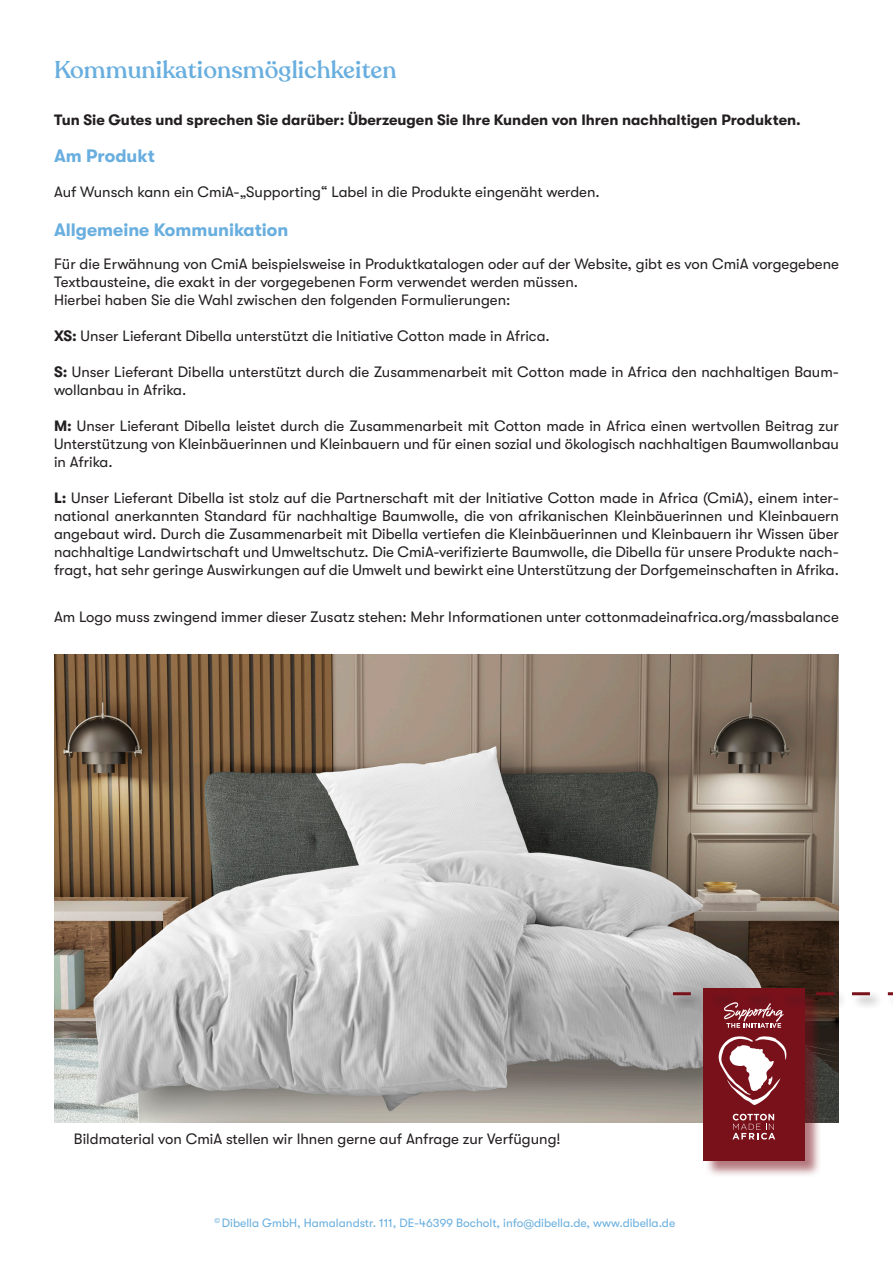
<style>
.page{position:relative;width:893px;height:1263px;background:#fff}
.page>*{position:absolute;margin:0;border:0;box-sizing:border-box;transform-origin:0 0}
.Kleine_Headline{font:500 24px "Recoleta";letter-spacing:.005em;color:#68aedf}
.Zwischentitel{font:700 18px "GT Walsheim";color:#68aedf}
.Bodytext{font:15px/18px "GT Walsheim";color:#231f20}
.Bodytext-2{font:700 15px "GT Walsheim";color:#231f20}
.t1{font:12px "GT Walsheim";color:#68aedf}
.s1{font-weight:700}
</style>
<div class="page">
<img style="left:54px;top:655px;width:785px;height:468px">
<div style="left:704px;top:989px;width:117px;height:188px;background:#79111b;opacity:.56"></div>
<div style="left:703px;top:988px;width:102px;height:172px;background:#79111b"></div>
<svg style="left:718px;top:1036px;width:69px;height:69px"></svg>
<svg style="left:732px;top:1114px;width:43px;height:25px"></svg>
<svg style="left:724px;top:1009px;width:60px;height:19px"></svg>
<div style="left:671px;top:990px;width:222px;height:19px;background:#231f20;opacity:.49"></div>
<svg style="left:673px;top:992px;width:220px;height:3px"></svg>
<p class="Kleine_Headline" style="left:54px;top:55px;width:344px">Kommunikationsmöglichkeiten</p>
<p class="Bodytext-2" style="left:54px;top:111px;width:748px">Tun Sie Gutes und sprechen Sie darüber: Überzeugen Sie Ihre Kunden von Ihren nachhaltigen Produkten.</p>
<p class="Zwischentitel" style="left:54px;top:146px;width:102px">Am Produkt</p>
<p class="Bodytext" style="left:54px;top:182px;width:547px">Auf Wunsch kann ein CmiA-„Supporting“ Label in die Produkte eingenäht werden.</p>
<p class="Zwischentitel" style="left:54px;top:220px;width:236px">Allgemeine Kommunikation</p>
<p class="Bodytext" style="left:54px;top:254px;width:786px">Für die Erwähnung von CmiA beispielsweise in Produktkatalogen oder auf der Website, gibt es von CmiA vorgegebene<br>Textbausteine, die exakt in der vorgegebenen Form verwendet werden müssen.</p>
<p class="Bodytext" style="left:54px;top:290px;width:458px">Hierbei haben Sie die Wahl zwischen den folgenden Formulierungen:</p>
<p class="Bodytext" style="left:54px;top:326px;width:497px"><span class="s1">XS:</span> Unser Lieferant Dibella unterstützt die Initiative Cotton made in Africa.</p>
<p class="Bodytext" style="left:54px;top:362px;width:786px"><span class="s1">S:</span> Unser Lieferant Dibella unterstützt durch die Zusammenarbeit mit Cotton made in Africa den nachhaltigen Baum&shy;wollanbau in Afrika.</p>
<p class="Bodytext" style="left:54px;top:416px;width:786px;text-align:justify"><span class="s1">M:</span> Unser Lieferant Dibella leistet durch die Zusammenarbeit mit Cotton made in Africa einen wertvollen Beitrag zur Unterstützung von Kleinbäuerinnen und Kleinbauern und für einen sozial und ökologisch nachhaltigen Baumwollanbau in Afrika.</p>
<p class="Bodytext" style="left:54px;top:488px;width:786px;text-align:justify"><span class="s1">L:</span> Unser Lieferant Dibella ist stolz auf die Partnerschaft mit der Initiative Cotton made in Africa (CmiA), einem inter&shy;national anerkannten Standard für nachhaltige Baumwolle, die von afrikanischen Kleinbäuerinnen und Kleinbauern angebaut wird. Durch die Zusammenarbeit mit Dibella vertiefen die Kleinbäuerinnen und Kleinbauern ihr Wissen über nachhaltige Landwirtschaft und Umweltschutz. Die CmiA-verifizierte Baumwolle, die Dibella für unsere Produkte nach&shy;fragt, hat sehr geringe Auswirkungen auf die Umwelt und bewirkt eine Unterstützung der Dorfgemeinschaften in Afrika.</p>
<p class="Bodytext" style="left:54px;top:608px;width:786px">Am Logo muss zwingend immer dieser Zusatz stehen: Mehr Informationen unter cottonmadeinafrica.org/massbalance</p>
<p class="Bodytext" style="left:74px;top:1130px;width:488px">Bildmaterial von CmiA stellen wir Ihnen gerne auf Anfrage zur Verfügung!</p>
<p class="t1" style="left:215px;top:1216px;width:462px"><sup>©</sup> Dibella GmbH, Hamalandstr. 111, DE-46399 Bocholt, info@dibella.de, www.dibella.de</p>
</div>
